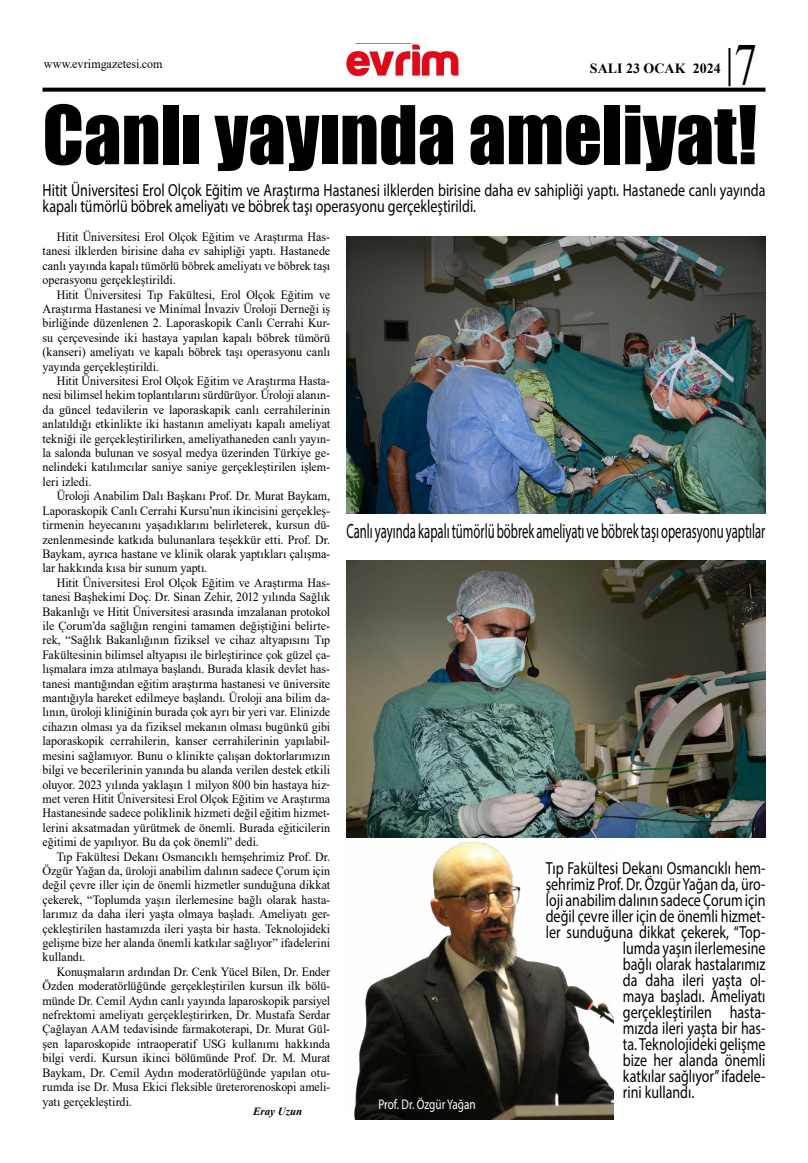
<style>
.page{position:relative;width:808px;height:1163px;background:#fff}
.page>*{position:absolute;margin:0;border:0;box-sizing:border-box;transform-origin:0 0}
.t1{font:74.7px "Impact";color:#000}
.t2{font:58.1px "Times New Roman";color:#000;scale:.8 1}
.t3{font:20.6px "Myriad Pro";color:#000;scale:.62 1}
.t4{font:17.5px/16px "Myriad Pro";color:#000;scale:.8 1}
.t5{font:14px "Myriad Pro";color:#fff;scale:.8 1}
.t6{font:700 14px "Times New Roman";color:#000}
.t7{font:12.6px/14.4px "Times New Roman";color:#000;text-align:justify;scale:.95 1}
.t8{font:italic 700 11px "Times New Roman";color:#000}
</style>
<div class="page">
<svg style="left:43px;top:88px;width:722px;height:4px;background:#161616"></svg>
<hr style="left:728px;top:48px;width:2px;height:38px;background:#000">
<img style="left:346px;top:44px;width:113px;height:33px">
<img style="left:346px;top:236px;width:419px;height:277px">
<img style="left:346px;top:560px;width:419px;height:277px">
<img style="left:346px;top:837px;width:268px;height:282px">
<h2 class="t2" style="left:734px;top:24px;width:31px">7</h2>
<p class="t7" style="left:44px;top:56px;width:126px">www.evrimgazetesi.com</p>
<p class="t6" style="left:590px;top:58px;width:132px">SALI 23 OCAK 2024</p>
<h1 class="t1" style="left:43px;top:77px;width:716px">Canlı yayında ameliyat!</h1>
<h3 class="t4" style="left:43px;top:181px;width:905px">Hitit Üniversitesi Erol Olçok Eğitim ve Araştırma Hastanesi ilklerden birisine daha ev sahipliği yaptı. Hastanede canlı yayında kapalı tümörlü böbrek ameliyatı ve böbrek taşı operasyonu gerçekleştirildi.</h3>
<p class="t7" style="left:43px;top:229px;width:304px;text-indent:14px">Hitit Üniversitesi Erol Olçok Eğitim ve Araştırma Has&shy;tanesi ilklerden birisine daha ev sahipliği yaptı. Hastanede canlı yayında kapalı tümörlü böbrek ameliyatı ve böbrek taşı operasyonu gerçekleştirildi.</p>
<p class="t7" style="left:43px;top:287px;width:304px;text-indent:14px">Hitit Üniversitesi Tıp Fakültesi, Erol Olçok Eğitim ve Araştırma Hastanesi ve Minimal İnvaziv Üroloji Derneği iş birliğinde düzenlenen 2. Laporaskopik Canlı Cerrahi Kur&shy;su çerçevesinde iki hastaya yapılan kapalı böbrek tümörü (kanseri) ameliyatı ve kapalı böbrek taşı operasyonu canlı yayında gerçekleştirildi.</p>
<p class="t7" style="left:43px;top:373px;width:304px;text-indent:14px">Hitit Üniversitesi Erol Olçok Eğitim ve Araştırma Hasta&shy;nesi bilimsel hekim toplantılarını sürdürüyor. Üroloji alanın&shy;da güncel tedavilerin ve laporaskapik canlı cerrahilerinin anlatıldığı etkinlikte iki hastanın ameliyatı kapalı ameliyat tekniği ile gerçekleştirilirken, ameliyathaneden canlı yayın&shy;la salonda bulunan ve sosyal medya üzerinden Türkiye ge&shy;nelindeki katılımcılar saniye saniye gerçekleştirilen işlem&shy;leri izledi.</p>
<p class="t7" style="left:43px;top:488px;width:304px;text-indent:14px">Üroloji Anabilim Dalı Başkanı Prof. Dr. Murat Baykam, Laporaskopik Canlı Cerrahi Kursu’nun ikincisini gerçekleş&shy;tirmenin heyecanını yaşadıklarını belirleterek, kursun dü&shy;zenlenmesinde katkıda bulunanlara teşekkür etti. Prof. Dr.<br>Baykam, ayrıca hastane ve klinik olarak yaptıkları çalışma&shy;lar hakkında kısa bir sunum yaptı.</p>
<p class="t7" style="left:43px;top:575px;width:304px;text-indent:14px">Hitit Üniversitesi Erol Olçok Eğitim ve Araştırma Has&shy;tanesi Başhekimi Doç. Dr. Sinan Zehir, 2012 yılında Sağlık Bakanlığı ve Hitit Üniversitesi arasında imzalanan protokol ile Çorum’da sağlığın rengini tamamen değiştiğini belirte&shy;rek, “Sağlık Bakanlığının fiziksel ve cihaz altyapısını Tıp Fakültesinin bilimsel altyapısı ile birleştirince çok güzel ça&shy;lışmalara imza atılmaya başlandı. Burada klasik devlet has&shy;tanesi mantığından eğitim araştırma hastanesi ve üniversite mantığıyla hareket edilmeye başlandı. Üroloji ana bilim da&shy;lının, üroloji kliniğinin burada çok ayrı bir yeri var. Elinizde cihazın olması ya da fiziksel mekanın olması bugünkü gibi laporaskopik cerrahilerin, kanser cerrahilerinin yapılabil&shy;mesini sağlamıyor. Bunu o klinikte çalışan doktorlarımızın bilgi ve becerilerinin yanında bu alanda verilen destek etkili oluyor. 2023 yılında yaklaşın 1 milyon 800 bin hastaya hiz&shy;met veren Hitit Üniversitesi Erol Olçok Eğitim ve Araştırma Hastanesinde sadece poliklinik hizmeti değil eğitim hizmet&shy;lerini aksatmadan yürütmek de önemli. Burada eğiticilerin eğitimi de yapılıyor. Bu da çok önemli” dedi.</p>
<p class="t7" style="left:43px;top:848px;width:304px;text-indent:14px">Tıp Fakültesi Dekanı Osmancıklı hemşehrimiz Prof. Dr.<br>Özgür Yağan da, üroloji anabilim dalının sadece Çorum için değil çevre iller için de önemli hizmetler sunduğuna dikkat çekerek, “Toplumda yaşın ilerlemesine bağlı olarak hasta&shy;larımız da daha ileri yaşta olmaya başladı. Ameliyatı ger&shy;çekleştirilen hastamızda ileri yaşta bir hasta. Teknolojideki gelişme bize her alanda önemli katkılar sağlıyor” ifadelerini kullandı.</p>
<p class="t7" style="left:43px;top:963px;width:304px;text-indent:14px">Konuşmaların ardından Dr. Cenk Yücel Bilen, Dr. Ender Özden moderatörlüğünde gerçekleştirilen kursun ilk bölü&shy;münde Dr. Cemil Aydın canlı yayında laparoskopik parsiyel nefrektomi ameliyatı gerçekleştirirken, Dr. Mustafa Serdar Çağlayan AAM tedavisinde farmakoterapi, Dr. Murat Gül&shy;şen laparoskopide intraoperatif USG kullanımı hakkında bilgi verdi. Kursun ikinci bölümünde Prof. Dr. M. Murat Baykam, Dr. Cemil Aydın moderatörlüğünde yapılan otu&shy;rumda ise Dr. Musa Ekici fleksible üreterorenoskopi ameli&shy;yatı gerçekleştirdi.</p>
<h3 class="t3" style="left:346px;top:518px;width:677px">Canlı yayında kapalı tümörlü böbrek ameliyatı ve böbrek taşı operasyonu yaptılar</h3>
<h3 class="t4" style="left:546px;top:860px;width:276px">Tıp Fakültesi Dekanı Osmancıklı hem-</h3>
<h3 class="t4" style="left:546px;top:875px;width:276px">şehrimiz Prof. Dr. Özgür Yağan da, üro-</h3>
<h3 class="t4" style="left:546px;top:891px;width:276px">loji anabilim dalının sadece Çorum için</h3>
<h3 class="t4" style="left:546px;top:907px;width:276px">değil çevre iller için de önemli hizmet-</h3>
<h3 class="t4" style="left:546px;top:923px;width:276px">ler sunduğuna dikkat çekerek, “Top-</h3>
<h3 class="t4" style="left:623px;top:939px;width:180px">lumda yaşın ilerlemesine</h3>
<h3 class="t4" style="left:623px;top:955px;width:180px">bağlı olarak hastalarımız</h3>
<h3 class="t4" style="left:623px;top:971px;width:180px">da daha ileri yaşta ol-</h3>
<h3 class="t4" style="left:623px;top:987px;width:180px">maya başladı. Ameliyatı</h3>
<h3 class="t4" style="left:623px;top:1003px;width:180px">gerçekleştirilen hasta-</h3>
<h3 class="t4" style="left:623px;top:1019px;width:180px">mızda ileri yaşta bir has-</h3>
<h3 class="t4" style="left:623px;top:1035px;width:180px">ta. Teknolojideki gelişme</h3>
<h3 class="t4" style="left:623px;top:1051px;width:180px">bize her alanda önemli</h3>
<h3 class="t4" style="left:623px;top:1067px;width:180px">katkılar sağlıyor” ifadele-</h3>
<h3 class="t4" style="left:623px;top:1083px;width:91px">rini kullandı.</h3>
<p class="t5" style="left:378px;top:1095px;width:123px">Prof. Dr. Özgür Yağan</p>
<p class="t8" style="left:253px;top:1103px;width:51px">Eray Uzun</p>
</div>
